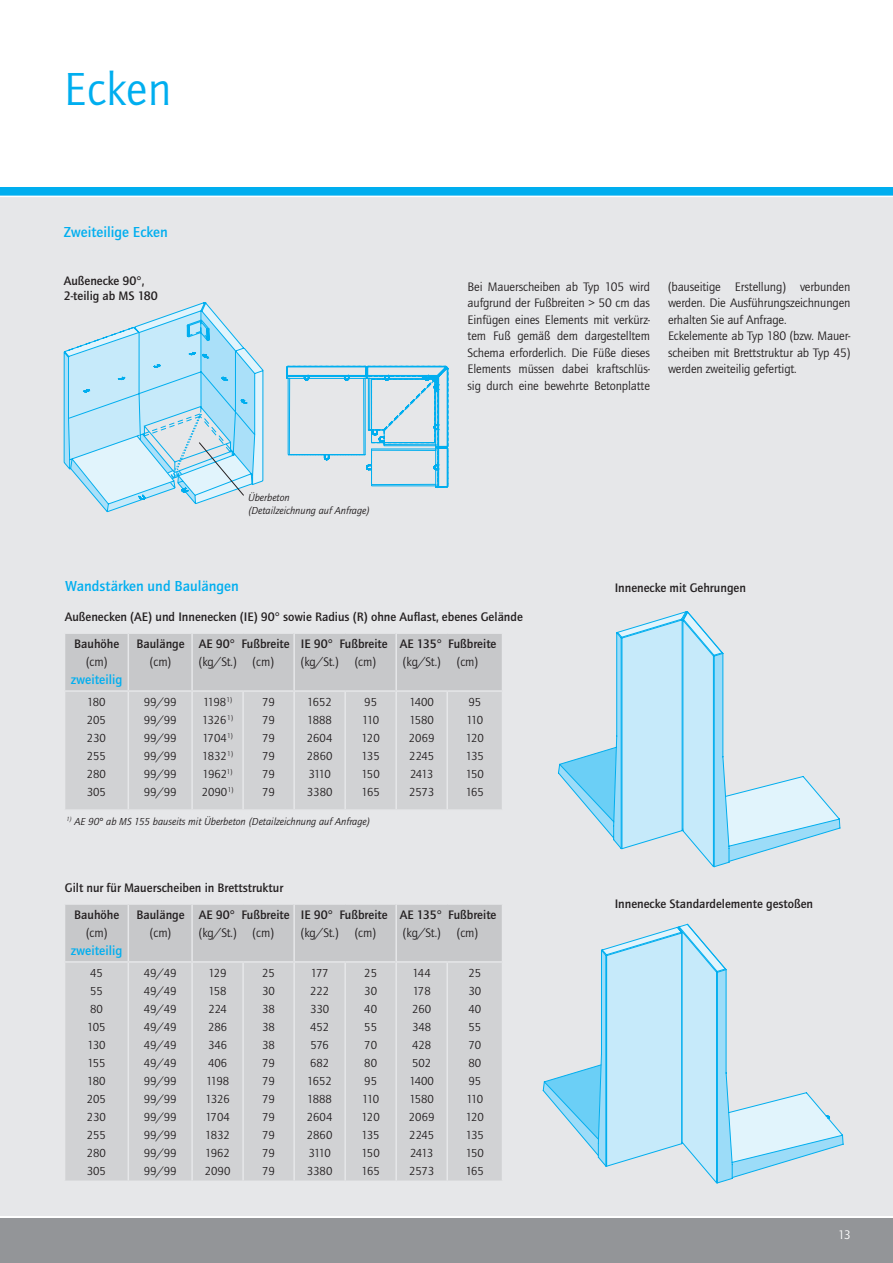
<style>
.page{position:relative;width:893px;height:1263px;background:#fff}
.page>*{position:absolute;margin:0;border:0;box-sizing:border-box;transform-origin:0 0}
.t1{font:48px "Quay Itc T";letter-spacing:.01em;color:#00aeef}
.t2{font:700 15px "Quay Itc T";color:#00aeef}
.t3{font:700 13.5px "Quay Itc T";color:#00aeef}
.t4{font:12.75px/16.5px "Quay Itc T";letter-spacing:-.01em;color:#231f20;text-align:justify}
.t5{font:700 12.75px/15.3px "Quay Itc T";color:#231f20}
.t6{font:12.75px "Quay Itc T";color:#fff}
.t7{font:12px/18px "Quay Itc T";color:#231f20;text-align:justify}
.t8{font:12px/18px "Quay Itc T";letter-spacing:-.065em;color:#231f20}
.t9{font:italic 10.5px/12.6px "Quay Itc T";color:#231f20}
</style>
<div class="page">
<div style="left:0;top:187px;width:893px;height:9px;background:#00aeef"></div>
<div style="left:0;top:1217px;width:893px;height:46px;background:#939598"></div>
<div style="left:0;top:196px;width:893px;height:1021px;background:#e6e7e9"></div>
<hr style="left:0;top:1216px;width:893px;height:2px;background:#fff">
<hr style="left:0;top:196px;width:893px;height:1px;background:#fff">
<svg style="left:286px;top:365px;width:163px;height:123px"></svg>
<hr style="left:371px;top:442px;width:64px;height:1px;background:#00aeef">
<svg style="left:64px;top:303px;width:199px;height:209px"></svg>
<svg style="left:558px;top:611px;width:283px;height:257px"></svg>
<hr style="left:621px;top:638px;width:1px;height:210px;background:#00aeef">
<svg style="left:542px;top:923px;width:301px;height:260px"></svg>
<div style="left:65px;top:634px;width:437px;height:56px;background:#c7c8ca"></div>
<div style="left:192px;top:633px;width:102px;height:58px;background:#c7c8ca"></div>
<div style="left:294px;top:633px;width:102px;height:58px;background:#c7c8ca"></div>
<div style="left:65px;top:692px;width:437px;height:117px;background:#d1d2d4"></div>
<hr style="left:128px;top:634px;width:1px;height:56px;background:#e6e7e9">
<hr style="left:395px;top:632px;width:52px;height:2px;background:#e6e7e9">
<hr style="left:395px;top:634px;width:2px;height:56px;background:#e6e7e9">
<hr style="left:191px;top:632px;width:52px;height:2px;background:#e6e7e9">
<hr style="left:191px;top:634px;width:2px;height:56px;background:#e6e7e9">
<hr style="left:243px;top:632px;width:50px;height:2px;background:#e6e7e9">
<hr style="left:293px;top:632px;width:52px;height:2px;background:#e6e7e9">
<hr style="left:293px;top:634px;width:2px;height:56px;background:#e6e7e9">
<hr style="left:345px;top:632px;width:50px;height:2px;background:#e6e7e9">
<hr style="left:128px;top:692px;width:1px;height:117px;background:#e6e7e9">
<hr style="left:191px;top:690px;width:52px;height:2px;background:#e6e7e9">
<hr style="left:191px;top:692px;width:2px;height:117px;background:#e6e7e9">
<hr style="left:243px;top:690px;width:50px;height:2px;background:#e6e7e9">
<hr style="left:242px;top:692px;width:2px;height:117px;background:#e6e7e9">
<hr style="left:293px;top:690px;width:52px;height:2px;background:#e6e7e9">
<hr style="left:293px;top:692px;width:2px;height:117px;background:#e6e7e9">
<hr style="left:345px;top:690px;width:50px;height:2px;background:#e6e7e9">
<hr style="left:344px;top:692px;width:2px;height:117px;background:#e6e7e9">
<hr style="left:395px;top:690px;width:52px;height:2px;background:#e6e7e9">
<hr style="left:395px;top:692px;width:2px;height:117px;background:#e6e7e9">
<hr style="left:446px;top:692px;width:2px;height:117px;background:#e6e7e9">
<div style="left:65px;top:905px;width:437px;height:56px;background:#c7c8ca"></div>
<div style="left:192px;top:904px;width:102px;height:58px;background:#c7c8ca"></div>
<div style="left:294px;top:904px;width:102px;height:58px;background:#c7c8ca"></div>
<div style="left:65px;top:963px;width:437px;height:217px;background:#d1d2d4"></div>
<hr style="left:128px;top:905px;width:1px;height:56px;background:#e6e7e9">
<hr style="left:395px;top:903px;width:52px;height:2px;background:#e6e7e9">
<hr style="left:395px;top:905px;width:2px;height:56px;background:#e6e7e9">
<hr style="left:191px;top:903px;width:52px;height:2px;background:#e6e7e9">
<hr style="left:191px;top:905px;width:2px;height:56px;background:#e6e7e9">
<hr style="left:243px;top:903px;width:50px;height:2px;background:#e6e7e9">
<hr style="left:293px;top:903px;width:52px;height:2px;background:#e6e7e9">
<hr style="left:293px;top:905px;width:2px;height:56px;background:#e6e7e9">
<hr style="left:345px;top:903px;width:50px;height:2px;background:#e6e7e9">
<hr style="left:128px;top:963px;width:1px;height:217px;background:#e6e7e9">
<hr style="left:191px;top:961px;width:52px;height:2px;background:#e6e7e9">
<hr style="left:191px;top:963px;width:2px;height:217px;background:#e6e7e9">
<hr style="left:243px;top:961px;width:50px;height:2px;background:#e6e7e9">
<hr style="left:242px;top:963px;width:2px;height:217px;background:#e6e7e9">
<hr style="left:293px;top:961px;width:52px;height:2px;background:#e6e7e9">
<hr style="left:293px;top:963px;width:2px;height:217px;background:#e6e7e9">
<hr style="left:345px;top:961px;width:50px;height:2px;background:#e6e7e9">
<hr style="left:344px;top:963px;width:2px;height:217px;background:#e6e7e9">
<hr style="left:395px;top:961px;width:52px;height:2px;background:#e6e7e9">
<hr style="left:395px;top:963px;width:2px;height:217px;background:#e6e7e9">
<hr style="left:446px;top:963px;width:2px;height:217px;background:#e6e7e9">
<h1 class="t1" style="left:64px;top:61px;width:109px">Ecken</h1>
<p class="t2" style="left:64px;top:223px;width:105px">Zweiteilige Ecken</p>
<p class="t5" style="left:64px;top:273px;width:96px">Außenecke 90°,<br>2-teilig ab MS 180</p>
<p class="t4" style="left:468px;top:278px;width:184px">Bei Mauerscheiben ab Typ 105 wird aufgrund der Fußbreiten &gt; 50 cm das Einfügen eines Elements mit verkürz&shy;tem Fuß gemäß dem dargestelltem Schema erforderlich. Die Füße dieses Elements müssen dabei kraftschlüs&shy;sig durch eine bewehrte Betonplatte</p>
<p class="t4" style="left:668px;top:278px;width:184px;text-align:left">(bauseitige Erstellung) verbunden werden. Die Ausführungszeichnungen erhalten Sie auf Anfrage.<br>Eckelemente ab Typ 180 (bzw. Mauer&shy;scheiben mit Brettstruktur ab Typ 45) werden zweiteilig gefertigt.</p>
<p class="t9" style="left:248px;top:491px;width:123px">Überbeton<br>(Detailzeichnung auf Anfrage)</p>
<p class="t2" style="left:65px;top:577px;width:175px">Wandstärken und Baulängen</p>
<p class="t5" style="left:65px;top:609px;width:460px">Außenecken (AE) und Innenecken (IE) 90° sowie Radius (R) ohne Auflast, ebenes Gelände</p>
<p class="t5" style="left:74px;top:636px;width:47px">Bauhöhe</p>
<p class="t4" style="left:86px;top:654px;width:23px">(cm)</p>
<p class="t3" style="left:71px;top:672px;width:53px">zweiteilig</p>
<p class="t5" style="left:136px;top:636px;width:50px">Baulänge</p>
<p class="t4" style="left:150px;top:654px;width:23px">(cm)</p>
<p class="t5" style="left:199px;top:636px;width:92px">AE 90° Fußbreite</p>
<p class="t4" style="left:199px;top:654px;width:39px">(kg/St.)</p>
<p class="t4" style="left:253px;top:654px;width:23px">(cm)</p>
<p class="t5" style="left:301px;top:636px;width:88px">IE 90° Fußbreite</p>
<p class="t4" style="left:301px;top:654px;width:39px">(kg/St.)</p>
<p class="t4" style="left:355px;top:654px;width:23px">(cm)</p>
<p class="t5" style="left:400px;top:636px;width:98px">AE 135° Fußbreite</p>
<p class="t4" style="left:403px;top:654px;width:39px">(kg/St.)</p>
<p class="t4" style="left:457px;top:654px;width:23px">(cm)</p>
<p class="t7" style="left:87px;top:693px;width:21px">180<br>205<br>230<br>255<br>280<br>305</p>
<p class="t7" style="left:144px;top:693px;width:34px">99/99<br>99/99<br>99/99<br>99/99<br>99/99<br>99/99</p>
<p class="t7" style="left:202px;top:693px;width:33px">1198<sup>1)<br></sup>1326<sup>1)<br></sup>1704<sup>1)<br></sup>1832<sup>1)<br></sup>1962<sup>1)<br></sup>2090<sup>1)</sup></p>
<p class="t7" style="left:262px;top:693px;width:14px">79<br>79<br>79<br>79<br>79<br>79</p>
<p class="t7" style="left:307px;top:693px;width:27px;text-align:left">1652<br>1888<br>2604<br>2860<br>3110<br>3380</p>
<p class="t8" style="left:362px;top:693px;width:20px">95<br>110<br>120<br>135<br>150<br>165</p>
<p class="t7" style="left:409px;top:693px;width:27px">1400<br>1580<br>2069<br>2245<br>2413<br>2573</p>
<p class="t8" style="left:466px;top:693px;width:20px">95<br>110<br>120<br>135<br>150<br>165</p>
<p class="t9" style="left:67px;top:815px;width:305px"><sup>1)</sup> AE 90° ab MS 155 bauseits mit Überbeton (Detailzeichnung auf Anfrage)</p>
<p class="t5" style="left:74px;top:873px;width:210px;line-height:27.5px;text-indent:-9px">Gilt nur für Mauerscheiben in Brettstruktur<br>Bauhöhe</p>
<p class="t4" style="left:86px;top:924px;width:23px">(cm)</p>
<p class="t3" style="left:71px;top:943px;width:53px">zweiteilig</p>
<p class="t5" style="left:199px;top:907px;width:92px">AE 90° Fußbreite</p>
<p class="t4" style="left:199px;top:924px;width:39px">(kg/St.)</p>
<p class="t4" style="left:253px;top:924px;width:23px">(cm)</p>
<p class="t5" style="left:136px;top:907px;width:50px">Baulänge</p>
<p class="t4" style="left:150px;top:924px;width:23px">(cm)</p>
<p class="t5" style="left:301px;top:907px;width:88px">IE 90° Fußbreite</p>
<p class="t4" style="left:301px;top:924px;width:39px">(kg/St.)</p>
<p class="t4" style="left:355px;top:924px;width:23px">(cm)</p>
<p class="t5" style="left:400px;top:907px;width:98px">AE 135° Fußbreite</p>
<p class="t4" style="left:403px;top:924px;width:39px">(kg/St.)</p>
<p class="t4" style="left:457px;top:924px;width:23px">(cm)</p>
<p class="t7" style="left:87px;top:964px;width:21px;text-align:left">45<br>55<br>80<br>105<br>130<br>155<br>180<br>205<br>230<br>255<br>280<br>305</p>
<p class="t7" style="left:144px;top:964px;width:34px">49/49<br>49/49<br>49/49<br>49/49<br>49/49<br>49/49<br>99/99<br>99/99<br>99/99<br>99/99<br>99/99<br>99/99</p>
<p class="t7" style="left:205px;top:964px;width:27px;text-align:center">129<br>158<br>224<br>286<br>346<br>406<br>1198<br>1326<br>1704<br>1832<br>1962<br>2090</p>
<p class="t7" style="left:262px;top:964px;width:14px">25<br>30<br>38<br>38<br>38<br>79<br>79<br>79<br>79<br>79<br>79<br>79</p>
<p class="t7" style="left:307px;top:964px;width:27px;text-align:center">177<br>222<br>330<br>452<br>576<br>682<br>1652<br>1888<br>2604<br>2860<br>3110<br>3380</p>
<p class="t7" style="left:361px;top:964px;width:20px;text-align:left">25<br>30<br>40<br>55<br>70<br>80<br>95<br>110<br>120<br>135<br>150<br>165</p>
<p class="t7" style="left:409px;top:964px;width:27px;text-align:center">144<br>178<br>260<br>348<br>428<br>502<br>1400<br>1580<br>2069<br>2245<br>2413<br>2573</p>
<p class="t7" style="left:466px;top:964px;width:20px;text-align:left">25<br>30<br>40<br>55<br>70<br>80<br>95<br>110<br>120<br>135<br>150<br>165</p>
<p class="t5" style="left:615px;top:580px;width:133px">Innenecke mit Gehrungen</p>
<p class="t5" style="left:615px;top:896px;width:200px">Innenecke Standardelemente gestoßen</p>
<p class="t6" style="left:838px;top:1227px;width:14px">13</p>
</div>
